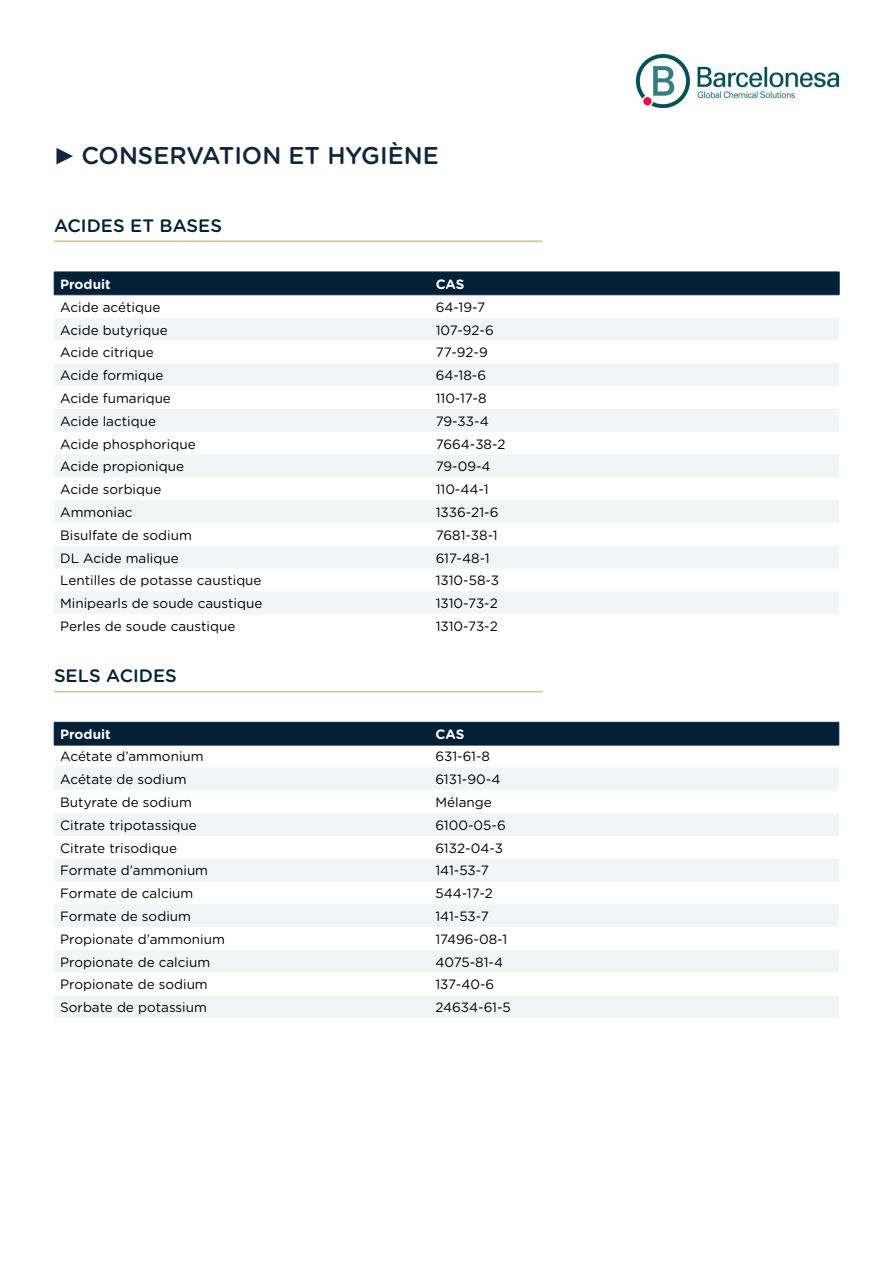
<style>
.page{position:relative;width:893px;height:1263px;background:#fff}
.page>*{position:absolute;margin:0;border:0;box-sizing:border-box;transform-origin:0 0}
.t1{font:500 24.3px "Gotham Rounded";color:#11263a}
.t2{font:500 18px "Gotham Rounded";color:#022138}
.t3{font:13.5px "Gotham Rounded";color:#000}
.t4{font:700 13.5px "Gotham Rounded";color:#fff}
</style>
<div class="page">
<img style="left:637px;top:54px;width:202px;height:54px">
<hr style="left:54px;top:240px;width:488px;height:2px;background:#e1bf6b">
<hr style="left:54px;top:691px;width:488px;height:1px;background:#e1bf6b">
<svg style="left:54px;top:318px;width:785px;height:296px;fill:#f2f4f5"></svg>
<div style="left:54px;top:272px;width:786px;height:23px;background:#022138"></div>
<hr style="left:54px;top:294px;width:376px;height:1px;background:#022138">
<hr style="left:430px;top:294px;width:409px;height:1px;background:#022138">
<svg style="left:54px;top:768px;width:785px;height:250px;fill:#f2f4f5"></svg>
<div style="left:54px;top:722px;width:785px;height:23px;background:#022138"></div>
<hr style="left:54px;top:745px;width:375px;height:1px;background:#022138">
<hr style="left:429px;top:745px;width:410px;height:1px;background:#022138">
<h1 class="t1" style="left:81px;top:138px;width:359px">CONSERVATION ET HYGIÈNE</h1>
<h2 class="t2" style="left:54px;top:213px;width:170px">ACIDES ET BASES</h2>
<p class="t4" style="left:60px;top:274px;width:52px">Produit</p>
<p class="t4" style="left:436px;top:274px;width:30px">CAS</p>
<p class="t3" style="left:60px;top:298px;width:102px">Acide acétique</p>
<p class="t3" style="left:436px;top:298px;width:51px">64-19-7</p>
<p class="t3" style="left:60px;top:320px;width:109px">Acide butyrique</p>
<p class="t3" style="left:436px;top:320px;width:60px">107-92-6</p>
<p class="t3" style="left:60px;top:343px;width:95px">Acide citrique</p>
<p class="t3" style="left:436px;top:343px;width:54px">77-92-9</p>
<p class="t3" style="left:60px;top:366px;width:105px">Acide formique</p>
<p class="t3" style="left:436px;top:366px;width:52px">64-18-6</p>
<p class="t3" style="left:60px;top:389px;width:112px">Acide fumarique</p>
<p class="t3" style="left:436px;top:389px;width:52px">110-17-8</p>
<p class="t3" style="left:60px;top:412px;width:97px">Acide lactique</p>
<p class="t3" style="left:436px;top:412px;width:55px">79-33-4</p>
<p class="t3" style="left:60px;top:434px;width:137px">Acide phosphorique</p>
<p class="t3" style="left:436px;top:434px;width:72px">7664-38-2</p>
<p class="t3" style="left:60px;top:457px;width:125px">Acide propionique</p>
<p class="t3" style="left:436px;top:457px;width:57px">79-09-4</p>
<p class="t3" style="left:60px;top:480px;width:103px">Acide sorbique</p>
<p class="t3" style="left:436px;top:480px;width:54px">110-44-1</p>
<p class="t3" style="left:60px;top:503px;width:74px">Ammoniac</p>
<p class="t3" style="left:436px;top:503px;width:64px">1336-21-6</p>
<p class="t3" style="left:60px;top:526px;width:133px">Bisulfate de sodium</p>
<p class="t3" style="left:436px;top:526px;width:63px">7681-38-1</p>
<p class="t3" style="left:60px;top:548px;width:120px">DL Acide malique</p>
<p class="t3" style="left:436px;top:548px;width:55px">617-48-1</p>
<p class="t3" style="left:60px;top:571px;width:203px">Lentilles de potasse caustique</p>
<p class="t3" style="left:436px;top:571px;width:65px">1310-58-3</p>
<p class="t3" style="left:60px;top:594px;width:204px">Minipearls de soude caustique</p>
<p class="t3" style="left:436px;top:594px;width:64px">1310-73-2</p>
<p class="t3" style="left:60px;top:617px;width:177px">Perles de soude caustique</p>
<p class="t3" style="left:436px;top:617px;width:64px">1310-73-2</p>
<h2 class="t2" style="left:54px;top:663px;width:124px">SELS ACIDES</h2>
<p class="t4" style="left:60px;top:724px;width:52px">Produit</p>
<p class="t4" style="left:435px;top:724px;width:30px">CAS</p>
<p class="t3" style="left:60px;top:747px;width:145px">Acétate d’ammonium</p>
<p class="t3" style="left:435px;top:747px;width:56px">631-61-8</p>
<p class="t3" style="left:60px;top:770px;width:128px">Acétate de sodium</p>
<p class="t3" style="left:435px;top:770px;width:66px">6131-90-4</p>
<p class="t3" style="left:60px;top:793px;width:133px">Butyrate de sodium</p>
<p class="t3" style="left:435px;top:793px;width:58px">Mélange</p>
<p class="t3" style="left:60px;top:816px;width:138px">Citrate tripotassique</p>
<p class="t3" style="left:435px;top:816px;width:72px">6100-05-6</p>
<p class="t3" style="left:60px;top:838px;width:118px">Citrate trisodique</p>
<p class="t3" style="left:435px;top:838px;width:69px">6132-04-3</p>
<p class="t3" style="left:60px;top:861px;width:149px">Formate d’ammonium</p>
<p class="t3" style="left:435px;top:861px;width:55px">141-53-7</p>
<p class="t3" style="left:60px;top:884px;width:135px">Formate de calcium</p>
<p class="t3" style="left:435px;top:884px;width:59px">544-17-2</p>
<p class="t3" style="left:60px;top:907px;width:132px">Formate de sodium</p>
<p class="t3" style="left:435px;top:907px;width:55px">141-53-7</p>
<p class="t3" style="left:60px;top:930px;width:166px">Propionate d’ammonium</p>
<p class="t3" style="left:435px;top:930px;width:73px">17496-08-1</p>
<p class="t3" style="left:60px;top:952px;width:151px">Propionate de calcium</p>
<p class="t3" style="left:435px;top:952px;width:69px">4075-81-4</p>
<p class="t3" style="left:60px;top:975px;width:149px">Propionate de sodium</p>
<p class="t3" style="left:435px;top:975px;width:60px">137-40-6</p>
<p class="t3" style="left:60px;top:998px;width:148px">Sorbate de potassium</p>
<p class="t3" style="left:435px;top:998px;width:77px">24634-61-5</p>
</div>
